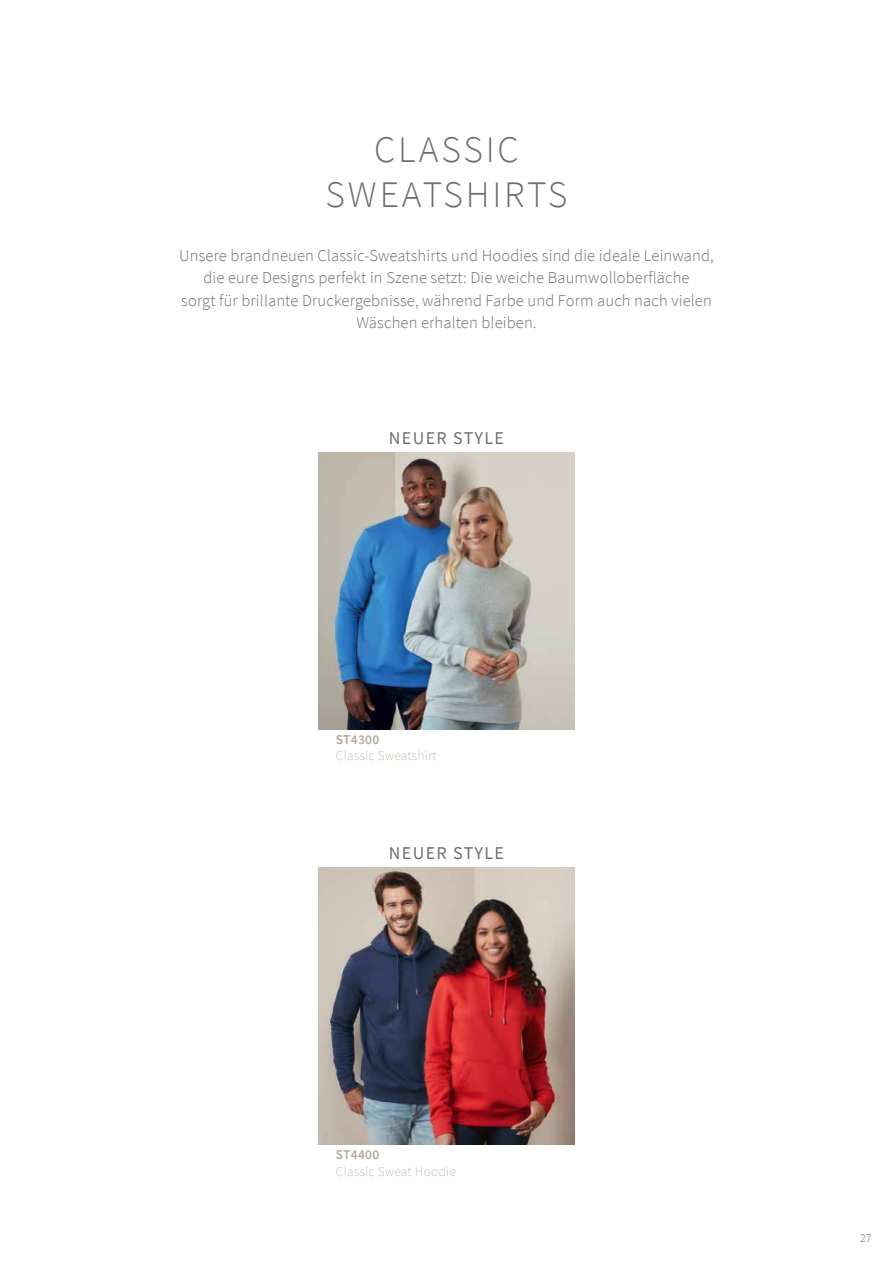
<style>
.page{position:relative;width:893px;height:1263px;background:#fff}
.page>*{position:absolute;margin:0;border:0;box-sizing:border-box;transform-origin:0 0}
.t1{font:300 37.5px/45px "Source Sans Pro";letter-spacing:.075em;color:#6d6e71;text-align:center}
.t2{font:18px "Source Sans Pro";letter-spacing:.075em;color:#6d6e71}
.t3{font:300 16.5px/22.5px "Source Sans Pro";letter-spacing:.01em;color:#6d6e71;text-align:center}
.t4{font:200 13.5px "Source Sans Pro";letter-spacing:.02em;color:#b2aa96}
.t5{font:600 13.5px "Source Sans Pro";letter-spacing:.02em;color:#b2aa96}
.t6{font:300 12px "Source Sans Pro";color:#6d6e71}
</style>
<div class="page">
<img style="left:319px;top:453px;width:255px;height:276px">
<img style="left:319px;top:868px;width:255px;height:276px">
<h1 class="t1" style="left:326px;top:129px;width:243px">CLASSIC<br>SWEATSHIRTS</h1>
<p class="t3" style="left:179px;top:245px;width:536px">Unsere brandneuen Classic-Sweatshirts und Hoodies sind die ideale Leinwand, die eure Designs perfekt in Szene setzt: Die weiche Baumwollober昀氀äche<br>sorgt für brillante Druckergebnisse, während Farbe und Form auch nach vielen Wäschen erhalten bleiben.</p>
<p class="t2" style="left:389px;top:431px;width:117px">NEUER STYLE</p>
<p class="t5" style="left:336px;top:734px;width:45px">ST4300</p>
<p class="t4" style="left:336px;top:750px;width:102px">Classic Sweatshirt</p>
<p class="t2" style="left:389px;top:846px;width:117px">NEUER STYLE</p>
<p class="t5" style="left:336px;top:1150px;width:45px">ST4400</p>
<p class="t4" style="left:336px;top:1165px;width:122px">Classic Sweat Hoodie</p>
<p class="t6" style="left:860px;top:1232px;width:13px">27</p>
</div>
